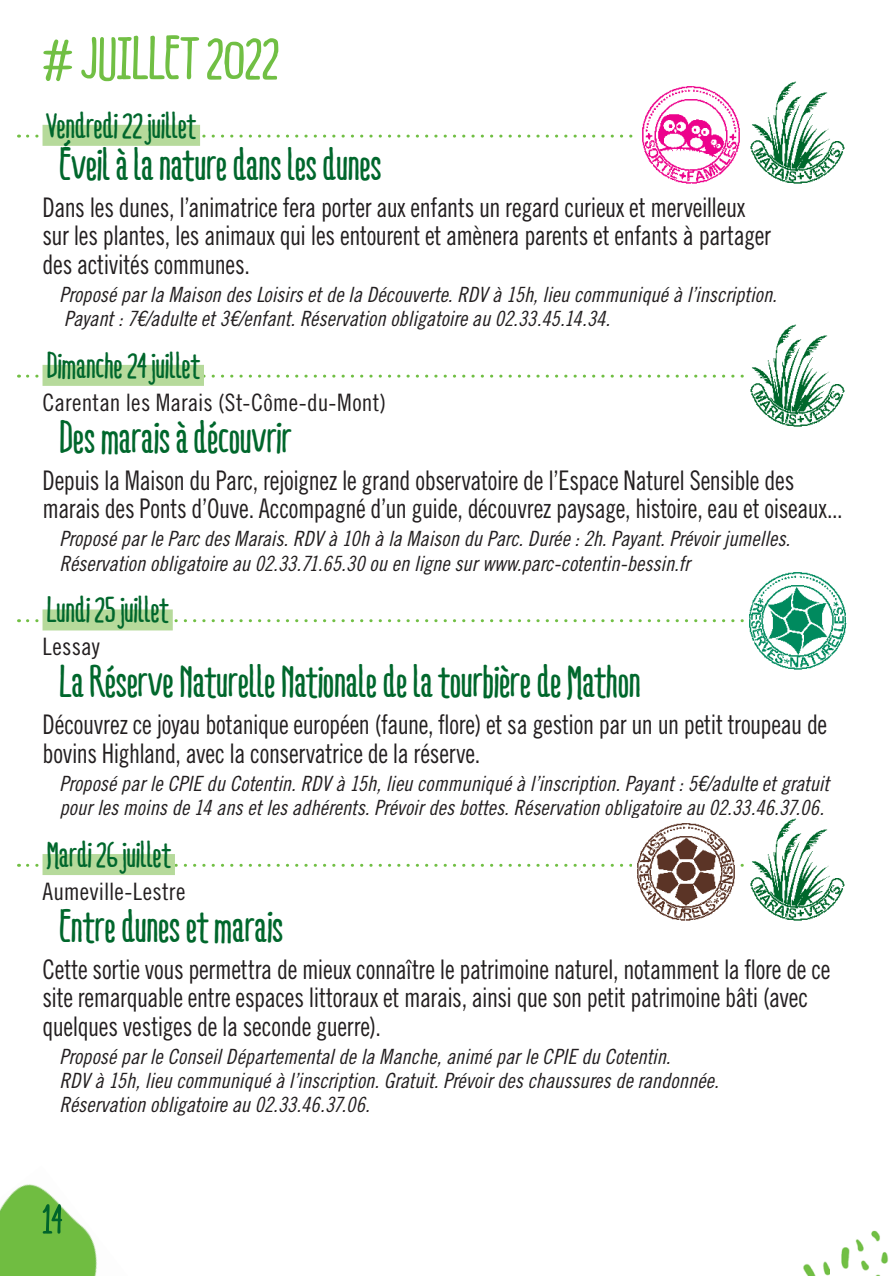
<style>
.page{position:relative;width:893px;height:1276px;background:#fff}
.page>*{position:absolute;margin:0;border:0;box-sizing:border-box;transform-origin:0 0}
.t1{font:700 60px "Ridemy Bike Pro";letter-spacing:.005em;color:#71bf44}
.t2{font:700 45px "Ridemy Bike Pro";letter-spacing:.005em;color:#00672c}
.t3{font:700 36px "Ridemy Bike Pro";letter-spacing:.005em;color:#00672c}
.t4{font:27px/28.5px "Trade Gothic LT Std Cn 18";letter-spacing:-.015em;color:#231f20;scale:.92 1}
.t5{font:24px "Trade Gothic LT Std Cn 18";letter-spacing:.005em;color:#231f20}
.t6{font:21px/24px "Trade Gothic LT Std Cn 18 Obl";letter-spacing:-.005em;color:#231f20}
</style>
<div class="page">
<img style="left:803px;top:1230px;width:86px;height:46px">
<img style="left:0;top:1184px;width:97px;height:92px">
<img style="left:43px;top:1204px;width:19px;height:29px">
<svg style="left:27px;top:135px;width:606px;height:3px"></svg>
<div style="left:43px;top:125px;width:157px;height:21px;background:#b6da9b"></div>
<svg style="left:27px;top:375px;width:717px;height:3px"></svg>
<div style="left:43px;top:365px;width:161px;height:21px;background:#b6da9b"></div>
<svg style="left:27px;top:619px;width:717px;height:3px"></svg>
<div style="left:43px;top:609px;width:130px;height:21px;background:#b6da9b"></div>
<svg style="left:27px;top:864px;width:717px;height:3px"></svg>
<div style="left:43px;top:854px;width:132px;height:21px;background:#b6da9b"></div>
<img style="left:642px;top:81px;width:203px;height:103px">
<img style="left:750px;top:324px;width:95px;height:103px">
<img style="left:750px;top:818px;width:95px;height:103px">
<img style="left:749px;top:572px;width:98px;height:98px">
<img style="left:633px;top:823px;width:106px;height:98px">
<h1 class="t1" style="left:43px;top:22px;width:238px"># JUILLET 2022</h1>
<h3 class="t3" style="left:47px;top:103px;width:151px">Vendredi 22 juillet</h3>
<h2 class="t2" style="left:60px;top:136px;width:324px">Éveil à la nature dans les dunes</h2>
<p class="t4" style="left:43px;top:192px;width:793px">Dans les dunes, l’animatrice fera porter aux enfants un regard curieux et merveilleux sur les plantes, les animaux qui les entourent et amènera parents et enfants à partager des activités communes.</p>
<p class="t6" style="left:60px;top:283px;width:719px">Proposé par la Maison des Loisirs et de la Découverte. RDV à 15h, lieu communiqué à l’inscription.<br>Payant : 7€/adulte et 3€/enfant. Réservation obligatoire au 02.33.45.14.34.</p>
<h3 class="t3" style="left:47px;top:343px;width:154px">Dimanche 24 juillet</h3>
<p class="t5" style="left:43px;top:388px;width:345px">Carentan les Marais (St-Côme-du-Mont)</p>
<h2 class="t2" style="left:60px;top:409px;width:233px">Des marais à découvrir</h2>
<p class="t4" style="left:43px;top:465px;width:871px">Depuis la Maison du Parc, rejoignez le grand observatoire de l’Espace Naturel Sensible des marais des Ponts d’Ouve. Accompagné d’un guide, découvrez paysage, histoire, eau et oiseaux...</p>
<p class="t6" style="left:60px;top:527px;width:732px">Proposé par le Parc des Marais. RDV à 10h à la Maison du Parc. Durée : 2h. Payant. Prévoir jumelles.<br>Réservation obligatoire au 02.33.71.65.30 ou en ligne sur www.parc-cotentin-bessin.fr</p>
<h3 class="t3" style="left:47px;top:588px;width:123px">Lundi 25 juillet</h3>
<p class="t5" style="left:43px;top:632px;width:59px">Lessay</p>
<h2 class="t2" style="left:60px;top:654px;width:583px">La Réserve Naturelle Nationale de la tourbière de Mathon</h2>
<p class="t4" style="left:43px;top:710px;width:854px">Découvrez ce joyau botanique européen (faune, flore) et sa gestion par un un petit troupeau de bovins Highland, avec la conservatrice de la réserve.</p>
<p class="t6" style="left:60px;top:772px;width:771px">Proposé par le CPIE du Cotentin. RDV à 15h, lieu communiqué à l’inscription. Payant : 5€/adulte et gratuit pour les moins de 14 ans et les adhérents. Prévoir des bottes. Réservation obligatoire au 02.33.46.37.06.</p>
<h3 class="t3" style="left:47px;top:832px;width:125px">Mardi 26 juillet</h3>
<p class="t5" style="left:43px;top:877px;width:144px">Aumeville-Lestre</p>
<h2 class="t2" style="left:60px;top:899px;width:225px">Entre dunes et marais</h2>
<p class="t4" style="left:43px;top:954px;width:858px">Cette sortie vous permettra de mieux connaître le patrimoine naturel, notamment la flore de ce site remarquable entre espaces littoraux et marais, ainsi que son petit patrimoine bâti (avec quelques vestiges de la seconde guerre).</p>
<p class="t6" style="left:60px;top:1045px;width:661px">Proposé par le Conseil Départemental de la Manche, animé par le CPIE du Cotentin.<br>RDV à 15h, lieu communiqué à l’inscription. Gratuit. Prévoir des chaussures de randonnée.<br>Réservation obligatoire au 02.33.46.37.06.</p>
</div>
